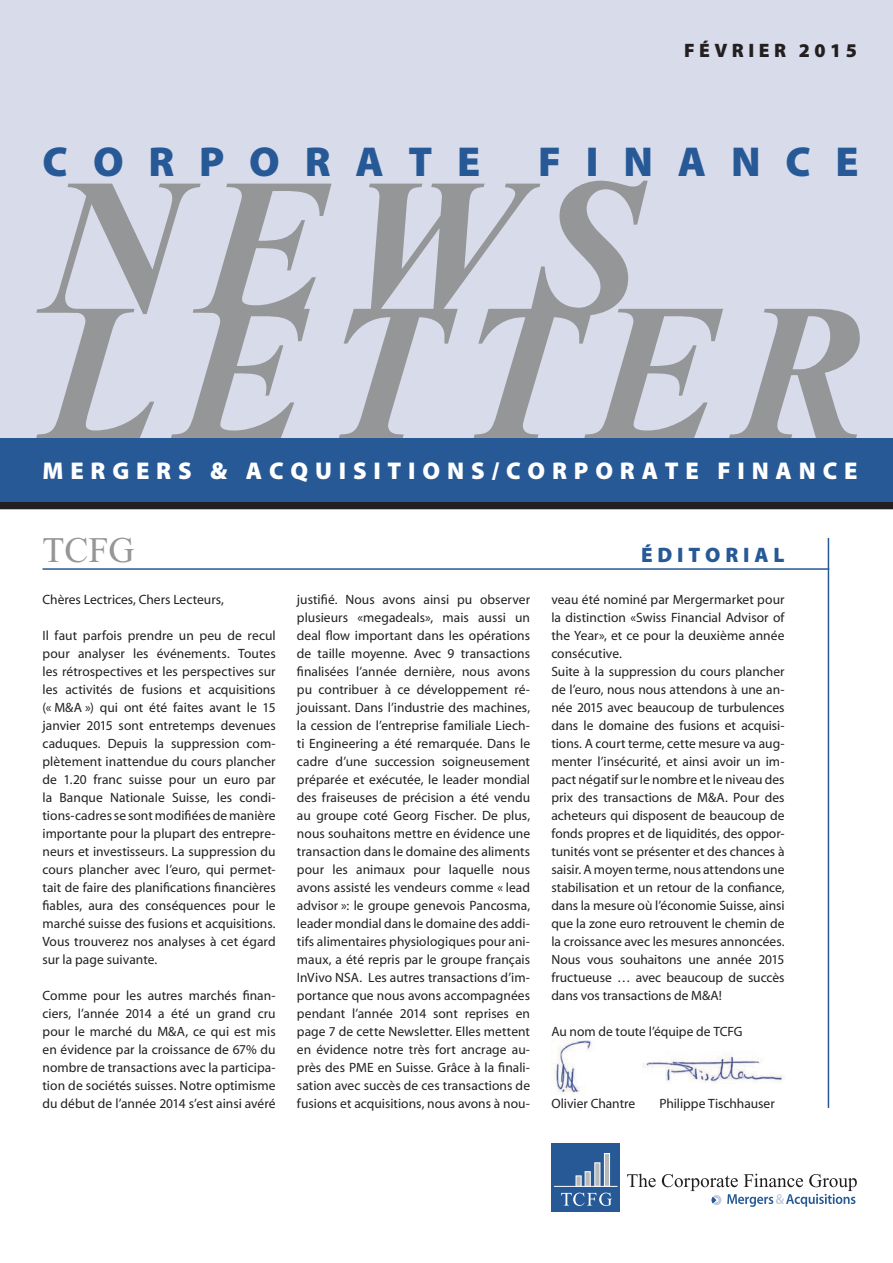
<style>
.page{position:relative;width:893px;height:1263px;background:#fff}
.page>*{position:absolute;margin:0;border:0;box-sizing:border-box;transform-origin:0 0}
.t1{font:italic 700 195px "Times New Roman";letter-spacing:.08em;color:#949698}
.t2{font:800 42px "Myriadfrom MM";letter-spacing:.59em;color:#265996}
.t3{font:36px "Times New Roman";color:#949698}
.t4{font:800 24.3px "Myriadfrom MM";letter-spacing:.28em;color:#fff}
.t5{font:800 21px "Myriadfrom MM";letter-spacing:.23em;color:#265996}
.t6{font:800 19.5px "Myriadfrom MM";letter-spacing:.23em;color:#231f20}
.t7{font:13.5px/18px "Myriadfrom MM";color:#231f20;text-align:justify}
</style>
<div class="page">
<div style="left:0;top:502px;width:893px;height:7px;background:#231f20"></div>
<div style="left:0;top:0;width:893px;height:502px;background:#d8dbea"></div>
<div style="left:0;top:438px;width:893px;height:64px;background:#265996"></div>
<div style="left:551px;top:1143px;width:69px;height:69px;background:#265996"></div>
<svg style="left:576px;top:1175px;width:5px;height:11px"></svg>
<svg style="left:585px;top:1171px;width:6px;height:15px"></svg>
<svg style="left:594px;top:1162px;width:6px;height:24px"></svg>
<svg style="left:604px;top:1153px;width:6px;height:33px"></svg>
<hr style="left:554px;top:1186px;width:63px;height:1px;background:#fff">
<svg style="left:561px;top:1192px;width:51px;height:14px"></svg>
<svg style="left:627px;top:1174px;width:29px;height:13px"></svg>
<svg style="left:662px;top:1174px;width:195px;height:33px"></svg>
<hr style="left:43px;top:568px;width:786px;height:2px;background:#265996">
<hr style="left:828px;top:538px;width:1px;height:570px;background:#265996">
<img style="left:642px;top:1054px;width:142px;height:30px">
<img style="left:551px;top:1041px;width:41px;height:54px">
<h3 class="t6" style="left:684px;top:40px;width:174px">FÉVRIER 2015</h3>
<h2 class="t2" style="left:43px;top:140px;width:439px">CORPORATE</h2>
<h2 class="t2" style="left:538px;top:140px;width:322px">FINANCE</h2>
<h1 class="t1" style="left:43px;top:143px;width:601px">NEWS</h1>
<h1 class="t1" style="left:43px;top:268px;width:824px">LETTER</h1>
<h3 class="t4" style="left:43px;top:458px;width:817px">MERGERS &amp; ACQUISITIONS/CORPORATE FINANCE</h3>
<h3 class="t3" style="left:43px;top:530px;width:94px">TCFG</h3>
<h3 class="t5" style="left:641px;top:544px;width:145px">ÉDITORIAL</h3>
<p class="t7" style="left:43px;top:591px;width:183px">Chères Lectrices, Chers Lecteurs,</p>
<p class="t7" style="left:43px;top:627px;width:235px">Il faut parfois prendre un peu de recul pour analyser les événements. Toutes les rétrospectives et les perspectives sur les activités de fusions et acquisitions (« M&amp;A ») qui ont été faites avant le 15 janvier 2015 sont entretemps devenues caduques. Depuis la suppression com&shy;plètement inattendue du cours plancher de 1.20 franc suisse pour un euro par la Banque Nationale Suisse, les condi&shy;tions-cadres se sont modifiées de manière importante pour la plupart des entrepre&shy;neurs et investisseurs. La suppression du cours plancher avec l’euro, qui permet&shy;tait de faire des planifications financières fiables, aura des conséquences pour le marché suisse des fusions et acquisitions.<br>Vous trouverez nos analyses à cet égard sur la page suivante.</p>
<p class="t7" style="left:43px;top:987px;width:235px">Comme pour les autres marchés finan&shy;ciers, l’année 2014 a été un grand cru pour le marché du M&amp;A, ce qui est mis en évidence par la croissance de 67% du nombre de transactions avec la participa&shy;tion de sociétés suisses. Notre optimisme du début de l’année 2014 s’est ainsi avéré</p>
<p class="t7" style="left:297px;top:591px;width:235px">justifié. Nous avons ainsi pu observer plusieurs «megadeals», mais aussi un deal flow important dans les opérations de taille moyenne. Avec 9 transactions finalisées l’année dernière, nous avons pu contribuer à ce développement ré&shy;jouissant. Dans l’industrie des machines, la cession de l’entreprise familiale Liech&shy;ti Engineering a été remarquée. Dans le cadre d’une succession soigneusement préparée et exécutée, le leader mondial des fraiseuses de précision a été vendu au groupe coté Georg Fischer. De plus, nous souhaitons mettre en évidence une transaction dans le domaine des aliments pour les animaux pour laquelle nous avons assisté les vendeurs comme « lead advisor »: le groupe genevois Pancosma, leader mondial dans le domaine des addi&shy;tifs alimentaires physiologiques pour ani&shy;maux, a été repris par le groupe français InVivo NSA. Les autres transactions d’im&shy;portance que nous avons accompagnées pendant l’année 2014 sont reprises en page 7 de cette Newsletter. Elles mettent en évidence notre très fort ancrage au&shy;près des PME en Suisse. Grâce à la finali&shy;sation avec succès de ces transactions de fusions et acquisitions, nous avons à nou-</p>
<p class="t7" style="left:551px;top:591px;width:235px;text-align:left">veau été nominé par Mergermarket pour la distinction «Swiss Financial Advisor of the Year», et ce pour la deuxième année consécutive.<br>Suite à la suppression du cours plancher de l’euro, nous nous attendons à une an&shy;née 2015 avec beaucoup de turbulences dans le domaine des fusions et acquisi&shy;tions. A court terme, cette mesure va aug&shy;menter l’insécurité, et ainsi avoir un im&shy;pact négatif sur le nombre et le niveau des prix des transactions de M&amp;A. Pour des acheteurs qui disposent de beaucoup de fonds propres et de liquidités, des oppor&shy;tunités vont se présenter et des chances à saisir. A moyen terme, nous attendons une stabilisation et un retour de la confiance, dans la mesure où l’économie Suisse, ainsi que la zone euro retrouvent le chemin de la croissance avec les mesures annoncées.<br>Nous vous souhaitons une année 2015 fructueuse … avec beaucoup de succès dans vos transactions de M&amp;A!</p>
<p class="t7" style="left:551px;top:1023px;width:193px">Au nom de toute l’équipe de TCFG</p>
<p class="t7" style="left:551px;top:1095px;width:85px">Olivier Chantre</p>
<p class="t7" style="left:659px;top:1095px;width:117px">Philippe Tischhauser</p>
</div>
